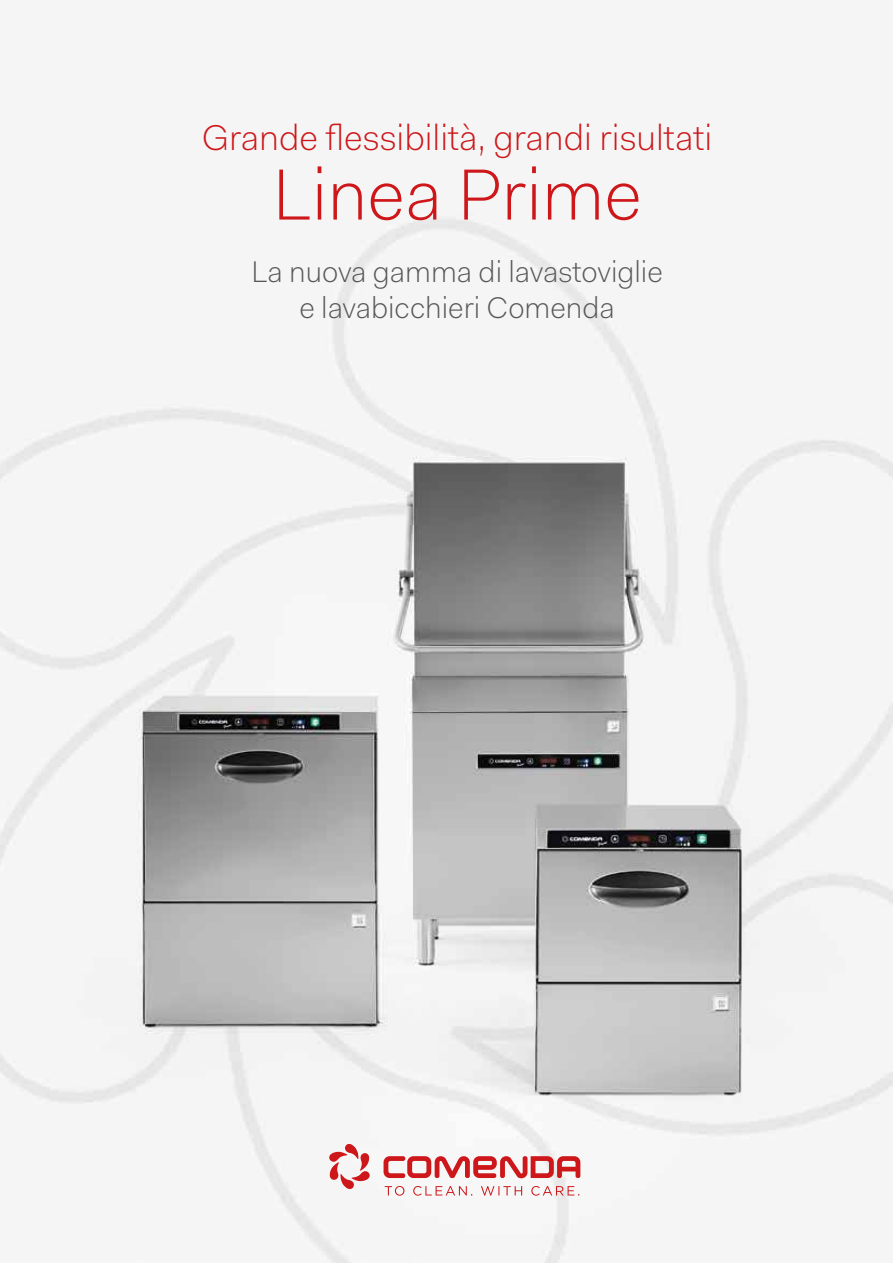
<style>
.page{position:relative;width:893px;height:1263px;background:#fff}
.page>*{position:absolute;margin:0;border:0;box-sizing:border-box;transform-origin:0 0}
.t1{font:300 72.6px "Fakt Pro";color:#cd171a}
.t2{font:300 36px "Fakt Pro";color:#cd171a}
.t3{font:300 30px/36px "Fakt Pro";color:#575756;text-align:center}
</style>
<div class="page">
<img style="left:0;top:213px;width:893px;height:1050px">
<svg style="left:384px;top:1156px;width:196px;height:22px"></svg>
<svg style="left:329px;top:1144px;width:41px;height:45px"></svg>
<svg style="left:385px;top:1186px;width:194px;height:10px"></svg>
<p class="t2" style="left:202px;top:114px;width:512px">Grande flessibilità, grandi risultati</p>
<h1 class="t1" style="left:273px;top:146px;width:371px">Linea Prime</h1>
<p class="t3" style="left:251px;top:253px;width:413px">La nuova gamma di lavastoviglie e lavabicchieri Comenda</p>
</div>
